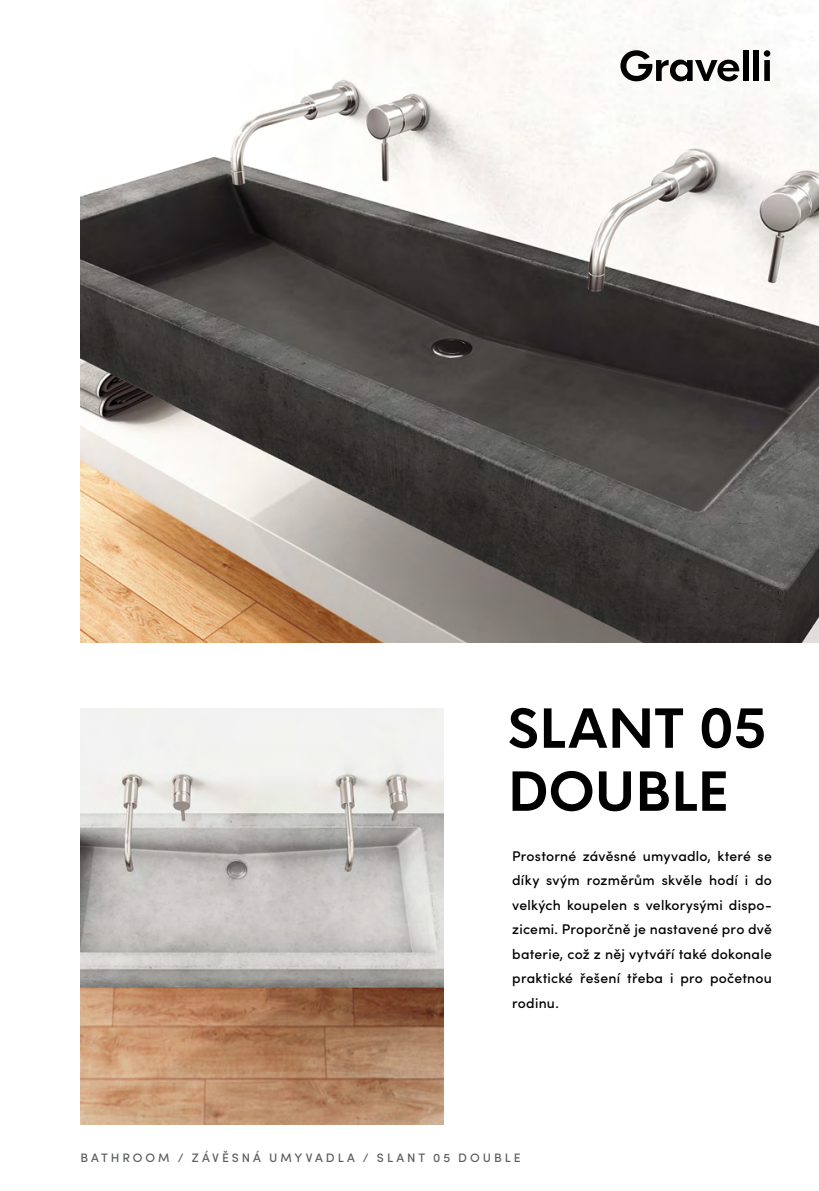
<style>
.page{position:relative;width:819px;height:1191px;background:#fff}
.page>*{position:absolute;margin:0;border:0;box-sizing:border-box;transform-origin:0 0}
.t1{font:700 52.5px/63px "HK Nova";letter-spacing:-.01em;color:#000}
.t2{font:500 14px/24.5px "Sofia Pro";letter-spacing:.015em;color:#000;text-align:justify}
.t3{font:500 12.25px "Sofia Pro";letter-spacing:.24em;color:#5a5e5d}
</style>
<div class="page">
<img style="left:81px;top:0;width:738px;height:642px">
<svg style="left:620px;top:50px;width:119px;height:31px"></svg>
<div style="left:742px;top:51px;width:6px;height:30px;background:#000"></div>
<div style="left:753px;top:51px;width:6px;height:30px;background:#000"></div>
<svg style="left:763px;top:50px;width:7px;height:31px"></svg>
<img style="left:80px;top:708px;width:363px;height:416px">
<h1 class="t1" style="left:507px;top:691px;width:261px">SLANT 05<br>DOUBLE</h1>
<p class="t2" style="left:512px;top:843px;width:261px">Prostorné závěsné umyvadlo, které se díky svým rozměrům skvěle hodí i do velkých koupelen s velkorysými dispo&shy;zicemi. Proporčně je nastavené pro dvě baterie, což z něj vytváří také dokonale praktické řešení třeba i pro početnou rodinu.</p>
<p class="t3" style="left:80px;top:1148px;width:441px">BATHROOM / ZÁVĚSNÁ UMYVADLA / SLANT 05 DOUBLE</p>
</div>
